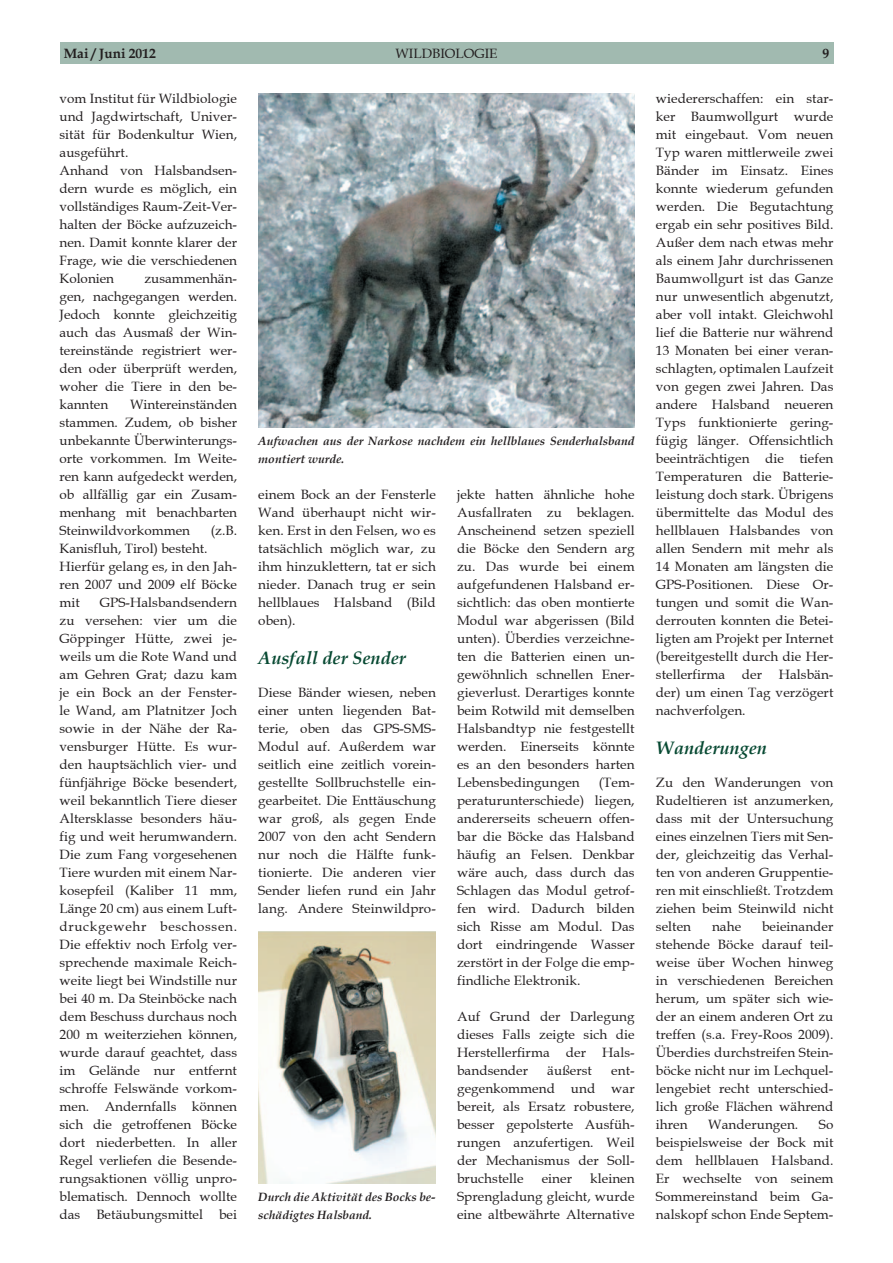
<style>
.page{position:relative;width:893px;height:1263px;background:#fff}
.page>*{position:absolute;margin:0;border:0;box-sizing:border-box;transform-origin:0 0}
.t1{font:italic 700 18px "Book Antiqua";letter-spacing:.005em;color:#074932}
.t2{font:13.5px/18px "Book Antiqua";letter-spacing:.005em;color:#231f20;text-align:justify}
.t3{font:700 13.5px "Book Antiqua";color:#231f20}
.t4{font:italic 700 12px/18px "Book Antiqua";color:#231f20}
</style>
<div class="page">
<div style="left:60px;top:43px;width:773px;height:21px;background:#a1bab0"></div>
<img style="left:258px;top:94px;width:377px;height:333px">
<img style="left:258px;top:931px;width:178px;height:252px">
<p class="t3" style="left:64px;top:46px;width:94px">Mai / Juni 2012</p>
<p class="t2" style="left:395px;top:44px;width:28px">Wildb</p>
<p class="t2" style="left:440px;top:44px;width:57px">iologie</p>
<p class="t3" style="left:822px;top:46px;width:8px">9</p>
<p class="t2" style="left:60px;top:89px;width:179px;text-align:left">vom Institut für Wildbiologie und Jagdwirtschaft, Univer&shy;sität für Bodenkultur Wien, ausgeführt.<br>Anhand von Halsbandsen&shy;dern wurde es möglich, ein vollständiges Raum-Zeit-Ver&shy;halten der Böcke aufzuzeich&shy;nen. Damit konnte klarer der<br>Frage, wie die verschiedenen<br>Kolonien</p>
<p class="t2" style="left:656px;top:89px;width:179px">wiedererschaffen: ein star&shy;ker Baumwollgurt wurde mit eingebaut. Vom neuen Typ waren mittlerweile zwei Bänder im Einsatz. Eines konnte wiederum gefunden werden. Die Begutachtung ergab ein sehr positives Bild.<br>Außer dem nach etwas mehr als einem Jahr durchrissenen Baumwollgurt ist das Ganze nur unwesentlich abgenutzt, aber voll intakt. Gleichwohl lief die Batterie nur während 13 Monaten bei einer veran&shy;schlagten, optimalen Laufzeit von gegen zwei Jahren. Das andere Halsband neueren Typs funktionierte gering&shy;fügig länger. Offensichtlich beeinträchtigen die tiefen Temperaturen die Batterie&shy;leistung doch stark. Übrigens übermittelte das Modul des hellblauen Halsbandes von allen Sendern mit mehr als 14 Monaten am längsten die GPS-Positionen. Diese Or&shy;tungen und somit die Wan&shy;derrouten konnten die Betei&shy;ligten am Projekt per Internet (bereitgestellt durch die Her&shy;stellerfirma der Halsbän&shy;der) um einen Tag verzögert nachverfolgen.</p>
<h1 class="t1" style="left:656px;top:737px;width:112px">Wanderungen</h1>
<p class="t2" style="left:656px;top:773px;width:179px">Zu den Wanderungen von Rudeltieren ist anzumerken, dass mit der Untersuchung eines einzelnen Tiers mit Sen&shy;der, gleichzeitig das Verhal&shy;ten von anderen Gruppentie&shy;ren mit einschließt. Trotzdem ziehen beim Steinwild nicht selten</p>
<p class="t2" style="left:60px;top:269px;width:179px;text-indent:85px">zusammenhän&shy;gen, nachgegangen werden.<br>Jedoch konnte gleichzeitig auch das Ausmaß der Win&shy;tereinstände registriert wer&shy;den oder überprüft werden, woher die Tiere in den be&shy;kannten</p>
<p class="t2" style="left:60px;top:395px;width:179px;text-indent:70px">Wintereinständen stammen. Zudem, ob bisher unbekannte Überwinterungs&shy;orte vorkommen. Im Weite&shy;ren kann aufgedeckt werden, ob allfällig gar ein Zusam&shy;menhang mit benachbarten Steinwildvorkommen</p>
<p class="t4" style="left:258px;top:432px;width:378px">Aufwachen aus der Narkose nachdem ein hellblaues Senderhalsband montiert wurde.</p>
<p class="t2" style="left:258px;top:485px;width:179px">einem Bock an der Fensterle Wand überhaupt nicht wir&shy;ken. Erst in den Felsen, wo es tatsächlich möglich war, zu ihm hinzuklettern, tat er sich nieder. Danach trug er sein hellblaues Halsband (Bild oben).</p>
<h1 class="t1" style="left:258px;top:647px;width:149px">Ausfall der Sender</h1>
<p class="t2" style="left:258px;top:683px;width:179px">Diese Bänder wiesen, neben einer unten liegenden Bat&shy;terie, oben das GPS-SMS-Modul auf. Außerdem war seitlich eine zeitlich vorein&shy;gestellte Sollbruchstelle ein&shy;gearbeitet. Die Enttäuschung war groß, als gegen Ende 2007 von den acht Sendern nur noch die Hälfte funk&shy;tionierte. Die anderen vier Sender liefen rund ein Jahr lang. Andere Steinwildpro-</p>
<p class="t2" style="left:457px;top:485px;width:179px">jekte hatten ähnliche hohe Ausfallraten zu beklagen.<br>Anscheinend setzen speziell die Böcke den Sendern arg zu. Das wurde bei einem aufgefundenen Halsband er&shy;sichtlich: das oben montierte Modul war abgerissen (Bild unten). Überdies verzeichne&shy;ten die Batterien einen un&shy;gewöhnlich schnellen Ener&shy;gieverlust. Derartiges konnte beim Rotwild mit demselben Halsbandtyp nie festgestellt werden. Einerseits könnte es an den besonders harten Lebensbedingungen</p>
<p class="t2" style="left:211px;top:521px;width:28px">(z.B.</p>
<p class="t2" style="left:60px;top:539px;width:179px;text-align:left">Kanisfluh, Tirol) besteht.<br>Hierfür gelang es, in den Jah&shy;ren 2007 und 2009 elf Böcke mit</p>
<p class="t2" style="left:60px;top:593px;width:179px;text-indent:40px">GPS-Halsbandsendern zu versehen: vier um die Göppinger Hütte, zwei je&shy;weils um die Rote Wand und am Gehren Grat; dazu kam je ein Bock an der Fenster&shy;le Wand, am Platnitzer Joch sowie in der Nähe der Ra&shy;vensburger Hütte. Es wur&shy;den hauptsächlich vier- und fünfjährige Böcke besendert, weil bekanntlich Tiere dieser Altersklasse besonders häu&shy;fig und weit herumwandern.<br>Die zum Fang vorgesehenen Tiere wurden mit einem Nar&shy;kosepfeil (Kaliber 11 mm, Länge 20 cm) aus einem Luft&shy;druckgewehr beschossen.<br>Die effektiv noch Erfolg ver&shy;sprechende maximale Reich&shy;weite liegt bei Windstille nur bei 40 m. Da Steinböcke nach dem Beschuss durchaus noch 200 m weiterziehen können, wurde darauf geachtet, dass im Gelände nur entfernt schroffe Felswände vorkom&shy;men. Andernfalls können sich die getroffenen Böcke dort niederbetten. In aller Regel verliefen die Besende&shy;rungsaktionen völlig unpro&shy;blematisch. Dennoch wollte das Betäubungsmittel bei</p>
<p class="t2" style="left:457px;top:773px;width:179px;text-indent:142px">(Tem&shy;peraturunterschiede) liegen, andererseits scheuern offen&shy;bar die Böcke das Halsband häufig an Felsen. Denkbar wäre auch, dass durch das Schlagen das Modul getrof&shy;fen wird. Dadurch bilden sich Risse am Modul. Das dort eindringende Wasser zerstört in der Folge die emp&shy;findliche Elektronik.</p>
<p class="t2" style="left:457px;top:1007px;width:179px">Auf Grund der Darlegung dieses Falls zeigte sich die Herstellerfirma der Hals&shy;bandsender</p>
<p class="t2" style="left:656px;top:917px;width:179px;text-indent:106px">beieinander stehende Böcke darauf teil&shy;weise über Wochen hinweg in verschiedenen Bereichen herum, um später sich wie&shy;der an einem anderen Ort zu treffen (s.a. Frey-Roos 2009).<br>Überdies durchstreifen Stein&shy;böcke nicht nur im Lechquel&shy;lengebiet recht unterschied&shy;lich große Flächen während ihren</p>
<p class="t2" style="left:712px;top:917px;width:31px">nahe</p>
<p class="t2" style="left:547px;top:1061px;width:46px">äußerst</p>
<p class="t2" style="left:457px;top:1061px;width:179px;text-indent:154px">ent&shy;gegenkommend und war bereit, als Ersatz robustere, besser gepolsterte Ausfüh&shy;rungen anzufertigen. Weil der Mechanismus der Soll&shy;bruchstelle</p>
<p class="t2" style="left:708px;top:1115px;width:92px">Wanderungen.</p>
<p class="t2" style="left:656px;top:1115px;width:179px;text-indent:163px">So beispielsweise der Bock mit dem hellblauen Halsband.<br>Er wechselte von seinem Sommereinstand beim Ga&shy;nalskopf schon Ende Septem-</p>
<p class="t2" style="left:457px;top:1169px;width:179px;text-indent:133px">kleinen Sprengladung gleicht, wurde eine altbewährte Alternative</p>
<p class="t2" style="left:542px;top:1169px;width:32px">einer</p>
<p class="t4" style="left:258px;top:1188px;width:179px">Durch die Aktivität des Bocks be&shy;schädigtes Halsband.</p>
</div>
